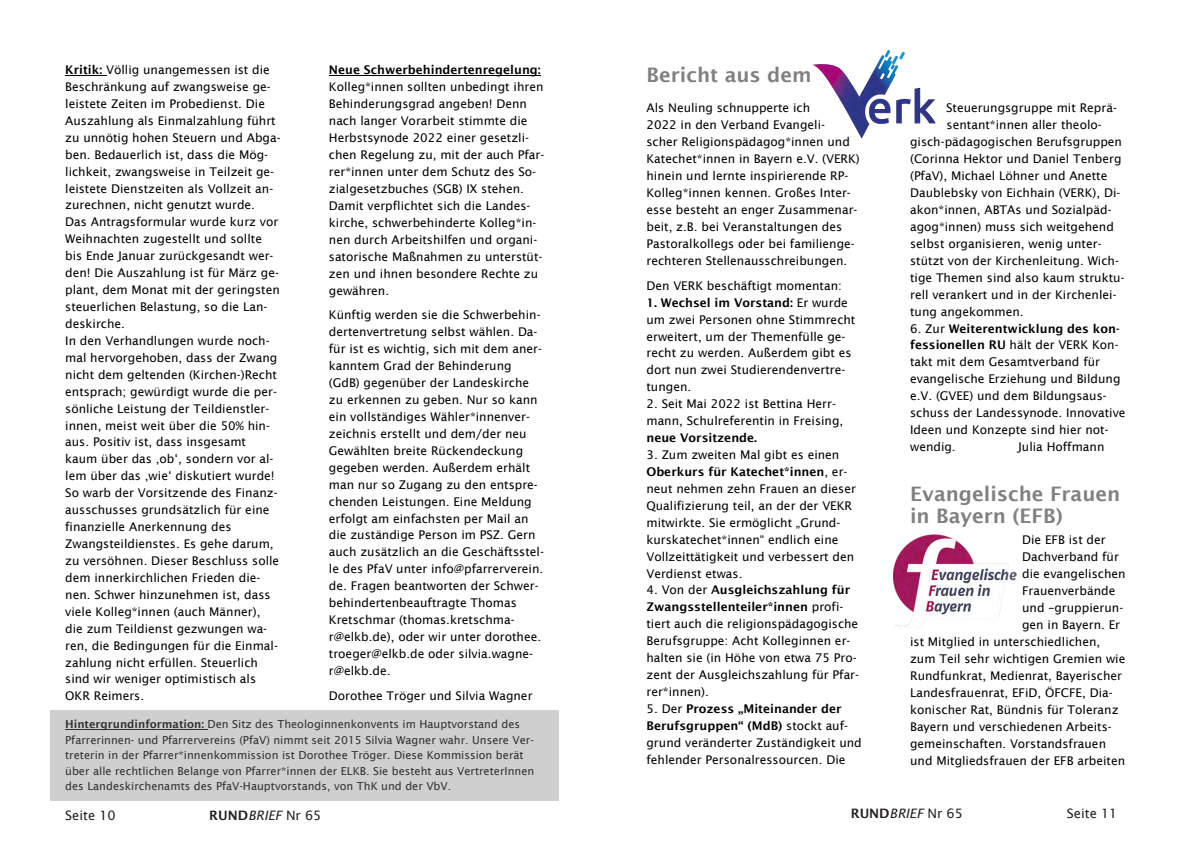
<style>
.page{position:relative;width:1191px;height:842px;background:#fff}
.page>*{position:absolute;margin:0;border:0;box-sizing:border-box;transform-origin:0 0}
.t1{font:600 20px/21.6px "Lucida Sans";color:#808080}
.t2{font:italic 13px "Lucida Sans";color:#231f20}
.t3{font:13px "Lucida Sans";color:#231f20}
.t4{font:12px/16.9px "Lucida Sans";color:#000}
.t5{font:11px/15.5px "Lucida Sans";color:#000}
.s1{font-weight:600}
.s2{font-weight:600;font-style:normal}
.s3{font-style:normal}
</style>
<div class="page">
<hr style="left:65px;top:75px;width:41px;height:1px;background:#000">
<hr style="left:329px;top:76px;width:212px;height:1px;background:#000">
<div style="left:51px;top:710px;width:508px;height:91px;background:#cfcfcf"></div>
<img style="left:812px;top:50px;width:124px;height:89px">
<img style="left:893px;top:535px;width:123px;height:94px">
<p class="t4" style="left:65px;top:62px;width:217px"><span class="s1">Kritik:</span> Völlig unangemessen ist die Beschränkung auf zwangsweise ge&shy;leistete Zeiten im Probedienst. Die Auszahlung als Einmalzahlung führt zu unnötig hohen Steuern und Abga&shy;ben. Bedauerlich ist, dass die Mög&shy;lichkeit, zwangsweise in Teilzeit ge&shy;leistete Dienstzeiten als Vollzeit an&shy;zurechnen, nicht genutzt wurde.<br>Das Antragsformular wurde kurz vor Weihnachten zugestellt und sollte bis Ende Januar zurückgesandt wer&shy;den! Die Auszahlung ist für März ge&shy;plant, dem Monat mit der geringsten steuerlichen Belastung, so die Lan&shy;deskirche.<br>In den Verhandlungen wurde noch&shy;mal hervorgehoben, dass der Zwang nicht dem geltenden (Kirchen-)Recht entsprach; gewürdigt wurde die per&shy;sönliche Leistung der Teildienstler&shy;innen, meist weit über die 50% hin&shy;aus. Positiv ist, dass insgesamt kaum über das ‚ob‘, sondern vor al&shy;lem über das ‚wie‘ diskutiert wurde!<br>So warb der Vorsitzende des Finanz&shy;ausschusses grundsätzlich für eine finanzielle Anerkennung des Zwangsteildienstes. Es gehe darum, zu versöhnen. Dieser Beschluss solle dem innerkirchlichen Frieden die&shy;nen. Schwer hinzunehmen ist, dass viele Kolleg*innen (auch Männer), die zum Teildienst gezwungen wa&shy;ren, die Bedingungen für die Einmal&shy;zahlung nicht erfüllen. Steuerlich sind wir weniger optimistisch als OKR Reimers.</p>
<p class="t4" style="left:329px;top:63px;width:217px"><span class="s1">Neue Schwerbehindertenregelung:<br></span>Kolleg*innen sollten unbedingt ihren Behinderungsgrad angeben! Denn nach langer Vorarbeit stimmte die Herbstsynode 2022 einer gesetzli&shy;chen Regelung zu, mit der auch Pfar&shy;rer*innen unter dem Schutz des So&shy;zialgesetzbuches (SGB) IX stehen.<br>Damit verpflichtet sich die Landes&shy;kirche, schwerbehinderte Kolleg*in&shy;nen durch Arbeitshilfen und organi&shy;satorische Maßnahmen zu unterstüt&shy;zen und ihnen besondere Rechte zu gewähren.</p>
<p class="t4" style="left:329px;top:308px;width:216px">Künftig werden sie die Schwerbehin&shy;dertenvertretung selbst wählen. Da&shy;für ist es wichtig, sich mit dem aner&shy;kanntem Grad der Behinderung (GdB) gegenüber der Landeskirche zu erkennen zu geben. Nur so kann ein vollständiges Wähler*innenver&shy;zeichnis erstellt und dem/der neu Gewählten breite Rückendeckung gegeben werden. Außerdem erhält man nur so Zugang zu den entspre&shy;chenden Leistungen. Eine Meldung erfolgt am einfachsten per Mail an die zuständige Person im PSZ. Gern auch zusätzlich an die Geschäftsstel&shy;le des PfaV unter info@pfarrerverein. de. Fragen beantworten der Schwer&shy;behindertenbeauftragte Thomas Kretschmar (thomas.kretschma&shy;r@elkb.de), oder wir unter dorothee. troeger@elkb.de oder silvia.wagne&shy;r@elkb.de.</p>
<p class="t4" style="left:329px;top:688px;width:205px">Dorothee Tröger und Silvia Wagner</p>
<p class="t5" style="left:65px;top:717px;width:470px"><span class="s1">Hintergrundinformation:</span> Den Sitz des Theologinnenkonvents im Hauptvorstand des Pfarrerinnen- und Pfarrervereins (PfaV) nimmt seit 2015 Silvia Wagner wahr. Unsere Ver&shy;treterin in der Pfarrer*innenkommission ist Dorothee Tröger. Diese Kommission berät über alle rechtlichen Belange von Pfarrer*innen der ELKB. Sie besteht aus VertreterInnen des Landeskirchenamts des PfaV-Hauptvorstands, von ThK und der VbV.</p>
<p class="t1" style="left:646px;top:65px;width:167px">Bericht aus dem</p>
<p class="t4" style="left:646px;top:101px;width:215px">Als Neuling schnupperte ich<br>2022 in den Verband Evangeli-<br>scher Religionspädagog*innen und Katechet*innen in Bayern e.V. (VERK) hinein und lernte inspirierende RP-Kolleg*innen kennen. Großes Inter&shy;esse besteht an enger Zusammenar&shy;beit, z.B. bei Veranstaltungen des Pastoralkollegs oder bei familienge&shy;rechteren Stellenausschreibungen.</p>
<p class="t4" style="left:646px;top:278px;width:197px">Den VERK beschäftigt momentan:</p>
<p class="t4" style="left:646px;top:295px;width:210px"><span class="s1">1. Wechsel im Vorstand:</span> Er wurde um zwei Personen ohne Stimmrecht erweitert, um der Themenfülle ge&shy;recht zu werden. Außerdem gibt es dort nun zwei Studierendenvertre&shy;tungen.</p>
<p class="t4" style="left:646px;top:396px;width:198px">2. Seit Mai 2022 ist Bettina Herr&shy;mann, Schulreferentin in Freising, <span class="s1">neue Vorsitzende.</span></p>
<p class="t4" style="left:646px;top:447px;width:211px">3. Zum zweiten Mal gibt es einen<br><span class="s1">Oberkurs für Katechet*innen</span>, er&shy;neut nehmen zehn Frauen an dieser<br>Qualifizierung teil, an der der VEKR mitwirkte. Sie ermöglicht „Grund&shy;kurskatechet*innen“ endlich eine<br>Vollzeittätigkeit und verbessert den<br>Verdienst etwas.</p>
<p class="t4" style="left:646px;top:583px;width:214px">4. Von der <span class="s1">Ausgleichszahlung für<br>Zwangsstellenteiler*innen</span> profi&shy;tiert auch die religionspädagogische<br>Berufsgruppe: Acht Kolleginnen er&shy;halten sie (in Höhe von etwa 75 Pro&shy;zent der Ausgleichszahlung für Pfar&shy;rer*innen).</p>
<p class="t4" style="left:646px;top:701px;width:217px">5. Der <span class="s1">Prozess „Miteinander der Berufsgruppen“ (MdB)</span> stockt auf&shy;grund veränderter Zuständigkeit und fehlender Personalressourcen. Die</p>
<p class="t4" style="left:946px;top:101px;width:172px">Steuerungsgruppe mit Reprä-</p>
<p class="t4" style="left:946px;top:118px;width:157px">sentant*innen aller theolo-</p>
<p class="t4" style="left:910px;top:134px;width:213px">gisch-pädagogischen Berufsgruppen</p>
<p class="t4" style="left:910px;top:151px;width:213px">(Corinna Hektor und Daniel Tenberg</p>
<p class="t4" style="left:910px;top:168px;width:199px">(PfaV), Michael Löhner und Anette</p>
<p class="t4" style="left:910px;top:185px;width:212px">Daublebsky von Eichhain (VERK), Di-</p>
<p class="t4" style="left:910px;top:202px;width:203px">akon*innen, ABTAs und Sozialpäd-</p>
<p class="t4" style="left:910px;top:219px;width:205px">agog*innen) muss sich weitgehend</p>
<p class="t4" style="left:910px;top:236px;width:193px">selbst organisieren, wenig unter-</p>
<p class="t4" style="left:910px;top:253px;width:210px">stützt von der Kirchenleitung. Wich-</p>
<p class="t4" style="left:910px;top:270px;width:216px">tige Themen sind also kaum struktu-</p>
<p class="t4" style="left:910px;top:287px;width:208px">rell verankert und in der Kirchenlei-</p>
<p class="t4" style="left:910px;top:304px;width:115px">tung angekommen.</p>
<p class="t4" style="left:910px;top:321px;width:217px">6. Zur <span class="s1">Weiterentwicklung des kon&shy;fessionellen RU</span> hält der VERK Kon&shy;takt mit dem Gesamtverband für evangelische Erziehung und Bildung e.V. (GVEE) und dem Bildungsaus&shy;schuss der Landessynode. Innovative<br>Ideen und Konzepte sind hier not&shy;wendig.</p>
<p class="t4" style="left:1018px;top:439px;width:88px">Julia Hoffmann</p>
<p class="t1" style="left:910px;top:485px;width:212px">Evangelische Frauen in Bayern (EFB)</p>
<p class="t4" style="left:1022px;top:533px;width:85px">Die EFB ist der</p>
<p class="t4" style="left:1022px;top:550px;width:98px">Dachverband für</p>
<p class="t4" style="left:1022px;top:566px;width:105px">die evangelischen</p>
<p class="t4" style="left:1022px;top:583px;width:95px">Frauenverbände</p>
<p class="t4" style="left:1022px;top:600px;width:103px">und –gruppierun-</p>
<p class="t4" style="left:1022px;top:617px;width:99px">gen in Bayern. Er</p>
<p class="t4" style="left:910px;top:634px;width:192px">ist Mitglied in unterschiedlichen,</p>
<p class="t4" style="left:910px;top:651px;width:217px">zum Teil sehr wichtigen Gremien wie</p>
<p class="t4" style="left:910px;top:668px;width:213px">Rundfunkrat, Medienrat, Bayerischer</p>
<p class="t4" style="left:910px;top:685px;width:204px">Landesfrauenrat, EFiD, ÖFCFE, Dia-</p>
<p class="t4" style="left:910px;top:702px;width:210px">konischer Rat, Bündnis für Toleranz</p>
<p class="t4" style="left:910px;top:719px;width:203px">Bayern und verschiedenen Arbeits-</p>
<p class="t4" style="left:910px;top:736px;width:197px">gemeinschaften. Vorstandsfrauen</p>
<p class="t4" style="left:910px;top:753px;width:217px">und Mitgliedsfrauen der EFB arbeiten</p>
<p class="t3" style="left:65px;top:810px;width:52px">Seite 10</p>
<p class="t2" style="left:209px;top:810px;width:114px"><span class="s2">RUND</span>BRIEF <span class="s3">Nr 65</span></p>
<p class="t2" style="left:851px;top:808px;width:114px"><span class="s2">RUND</span>BRIEF <span class="s3">Nr 65</span></p>
<p class="t3" style="left:1067px;top:808px;width:52px">Seite 11</p>
</div>
